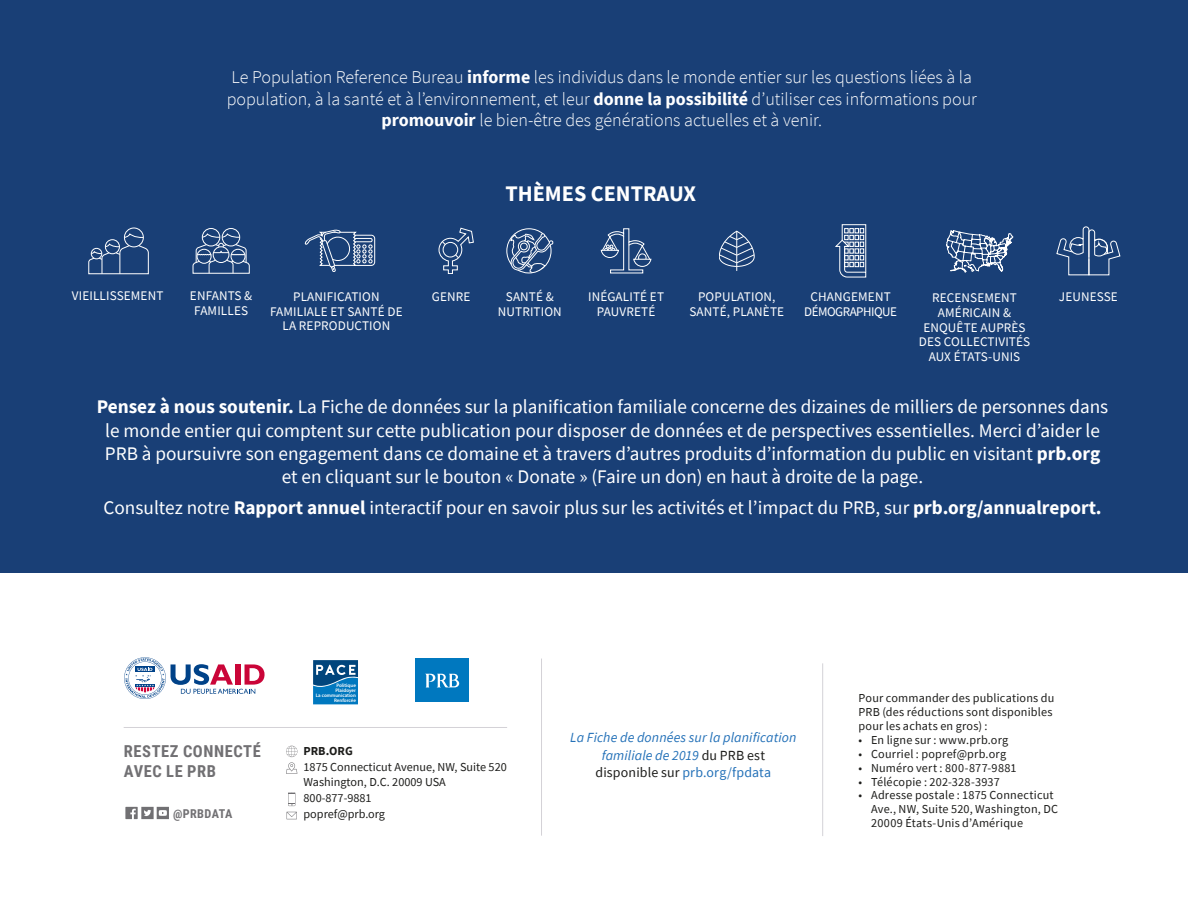
<style>
.page{position:relative;width:1188px;height:918px;background:#fff}
.page>*{position:absolute;margin:0;border:0;box-sizing:border-box;transform-origin:0 0}
.t1{font:700 22.2px "Source Sans Pro";color:#fff}
.t2{font:19.2px/23.1px "Source Sans Pro";color:#fff;text-align:center}
.t3{font:300 18px/21.6px "Source Sans Pro";color:#fff;text-align:center}
.t4{font:700 16.5px/19.8px "Roboto Condensed";letter-spacing:.035em;color:#717073}
.t5{font:italic 13.95px/17.4px "Source Sans Pro";letter-spacing:.01em;color:#2471b8;text-align:center}
.t6{font:13.2px/14.9px "Source Sans Pro";letter-spacing:.01em;color:#fff;text-align:center}
.t7{font:13.2px/14.9px "Source Sans Pro";letter-spacing:-.04em;color:#fff;text-align:center}
.t8{font:12.15px/14px "Source Sans Pro";letter-spacing:.015em;color:#1d1d1b}
.t9{font:700 12.15px "Roboto Condensed";letter-spacing:.03em;color:#717073}
.t10{font:700 12.15px "Source Sans Pro";color:#1d1d1b}
.t11{font:600 4.95px/4.8px "Myriad Pro";color:#fff;text-align:right}
.s1{font-weight:700}
.s2{font-style:normal;color:#1d1d1b}
.s3{font-style:normal}
</style>
<div class="page">
<svg style="left:124px;top:657px;width:141px;height:41px"></svg>
<div style="left:416px;top:659px;width:53px;height:43px;background:#0078bf"></div>
<svg style="left:425px;top:674px;width:34px;height:13px"></svg>
<div style="left:313px;top:659px;width:48px;height:47px;background:linear-gradient(to bottom,#fff,#fff)"></div>
<svg style="left:313px;top:660px;width:45px;height:44px;background:#1c72ab"></svg>
<hr style="left:822px;top:663px;width:1px;height:173px;background:#d4d2d7">
<hr style="left:541px;top:659px;width:1px;height:177px;background:#d4d2d7">
<hr style="left:124px;top:727px;width:383px;height:1px;background:#d4d2d7">
<svg style="left:288px;top:792px;width:7px;height:14px"></svg>
<svg style="left:287px;top:812px;width:10px;height:7px"></svg>
<svg style="left:286px;top:746px;width:11px;height:28px"></svg>
<svg style="left:125px;top:807px;width:44px;height:12px"></svg>
<div style="left:0;top:0;width:1188px;height:572px;background:#193f76"></div>
<div style="left:202px;top:228px;width:18px;height:18px;border:1px solid #fff;border-radius:50%"></div>
<div style="left:222px;top:228px;width:18px;height:18px;border:1px solid #fff;border-radius:50%"></div>
<svg style="left:193px;top:234px;width:57px;height:40px"></svg>
<div style="left:124px;top:228px;width:20px;height:19px;border:1px solid #fff;border-radius:50%"></div>
<svg style="left:124px;top:234px;width:20px;height:4px"></svg>
<div style="left:105px;top:239px;width:15px;height:15px;border:1px solid #fff;border-radius:50%"></div>
<svg style="left:88px;top:244px;width:61px;height:30px"></svg>
<svg style="left:507px;top:228px;width:46px;height:45px"></svg>
<svg style="left:835px;top:224px;width:31px;height:53px"></svg>
<hr style="left:736px;top:231px;width:1px;height:40px;background:#fff">
<svg style="left:719px;top:231px;width:36px;height:36px"></svg>
<svg style="left:601px;top:228px;width:50px;height:45px"></svg>
<svg style="left:305px;top:230px;width:70px;height:42px"></svg>
<svg style="left:1057px;top:227px;width:63px;height:48px"></svg>
<svg style="left:439px;top:228px;width:35px;height:46px"></svg>
<svg style="left:946px;top:230px;width:67px;height:43px"></svg>
<p class="t3" style="left:227px;top:67px;width:752px">Le Population Reference Bureau <span class="s1">informe</span> les individus dans le monde entier sur les questions liées à la population, à la santé et à l’environnement, et leur <span class="s1">donne la possibilité</span> d’utiliser ces informations pour <span class="s1">promouvoir</span> le bien-être des générations actuelles et à venir.</p>
<p class="t1" style="left:505px;top:179px;width:192px">THÈMES CENTRAUX</p>
<p class="t6" style="left:72px;top:288px;width:93px">VIEILLISSEMENT</p>
<p class="t6" style="left:498px;top:289px;width:65px">SANTÉ &amp;<br>NUTRITION</p>
<p class="t7" style="left:804px;top:289px;width:94px">CHANGEMENT<br>DÉMOGRAPHIQUE</p>
<p class="t6" style="left:588px;top:289px;width:77px">INÉGALITÉ ET<br>PAUVRETÉ</p>
<p class="t6" style="left:190px;top:288px;width:64px">ENFANTS &amp;<br>FAMILLES</p>
<p class="t6" style="left:270px;top:289px;width:134px">PLANIFICATION<br>FAMILIALE ET SANTÉ DE<br>LA REPRODUCTION</p>
<p class="t6" style="left:432px;top:289px;width:40px">GENRE</p>
<p class="t6" style="left:932px;top:290px;width:86px">RECENSEMENT</p>
<p class="t6" style="left:1059px;top:289px;width:60px">JEUNESSE</p>
<p class="t6" style="left:689px;top:289px;width:96px">POPULATION,<br>SANTÉ, PLANÈTE</p>
<p class="t6" style="left:919px;top:305px;width:113px">AMÉRICAIN &amp;<br>ENQUÊTE AUPRÈS<br>DES COLLECTIVITÉS<br>AUX ÉTATS-UNIS</p>
<p class="t2" style="left:97px;top:395px;width:1013px"><span class="s1">Pensez à nous soutenir.</span> La Fiche de données sur la planification familiale concerne des dizaines de milliers de personnes dans le monde entier qui comptent sur cette publication pour disposer de données et de perspectives essentielles. Merci d’aider le PRB à poursuivre son engagement dans ce domaine et à travers d’autres produits d’information du public en visitant <span class="s1">prb.org </span>et en cliquant sur le bouton « Donate » (Faire un don) en haut à droite de la page.</p>
<p class="t2" style="left:104px;top:496px;width:1000px">Consultez notre <span class="s1">Rapport annuel</span> interactif pour en savoir plus sur les activités et l’impact du PRB, sur <span class="s1">prb.org/annualreport.</span></p>
<p class="t4" style="left:124px;top:741px;width:138px">RESTEZ CONNECTÉ<br>AVEC LE PRB</p>
<p class="t9" style="left:173px;top:805px;width:61px">@PRBDATA</p>
<p class="t11" style="left:316px;top:683px;width:42px">Politique<br>Plaidoyer<br>La communication<br>Renforcée</p>
<p class="t10" style="left:304px;top:743px;width:51px">PRB.ORG</p>
<p class="t8" style="left:304px;top:760px;width:205px;line-height:14.5px">1875 Connecticut Avenue, NW, Suite 520<br>Washington, D.C. 20009 USA</p>
<p class="t8" style="left:304px;top:790px;width:83px;line-height:16.2px">800-877-9881 popref@prb.org</p>
<p class="t5" style="left:570px;top:729px;width:228px">La Fiche de données sur la planification familiale de 2019 <span class="s2">du PRB est disponible sur</span> <span class="s3">prb.org/fpdata</span></p>
<p class="t8" style="left:859px;top:691px;width:197px">Pour commander des publications du<br>PRB (des réductions sont disponibles pour les achats en gros) :</p>
<p class="t8" style="left:859px;top:733px;width:151px">• En ligne sur : www.prb.org</p>
<p class="t8" style="left:859px;top:747px;width:149px">• Courriel : popref@prb.org</p>
<p class="t8" style="left:859px;top:760px;width:160px">• Numéro vert : 800-877-9881</p>
<p class="t8" style="left:859px;top:774px;width:143px">• Télécopie : 202-328-3937</p>
<p class="t8" style="left:871px;top:788px;width:189px;text-indent:-13px">• Adresse postale : 1875 Connecticut<br>Ave., NW, Suite 520, Washington, DC<br>20009 États-Unis d’Amérique</p>
</div>
